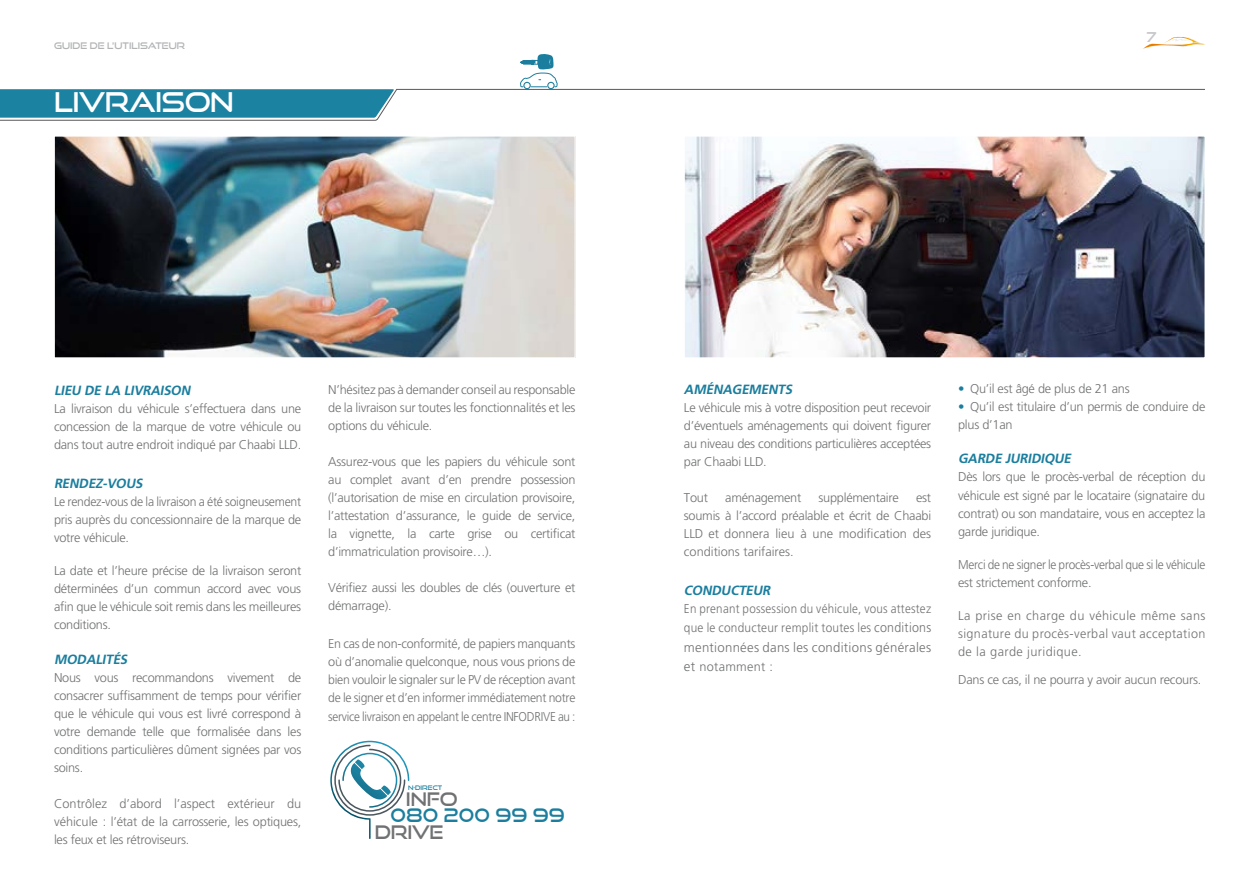
<style>
.page{position:relative;width:1259px;height:893px;background:#fff}
.page>*{position:absolute;margin:0;border:0;box-sizing:border-box;transform-origin:0 0}
.t1{font:27px "Good Times Rg";letter-spacing:-.025em;color:#fff}
.t2{font:18.45px "Good Times Rg";color:#1b7e9e}
.t3{font:18.45px/33px "Good Times Rg";letter-spacing:-.025em;color:#707172}
.t4{font:13.5px "Good Times Rg";color:#c6c7c8}
.t5{font:italic 700 13.35px "Frutiger";color:#1b7e9e}
.t6{font:300 13.35px "Frutiger LT Std";letter-spacing:.02em;color:#707172}
.t7{font:300 12.75px/18px "Frutiger LT Std";letter-spacing:-.02em;color:#707172;text-align:justify}
.t8{font:300 12.75px/18px "Frutiger LT Std";letter-spacing:-.02em;color:#707172;text-align:justify;scale:.96 1}
.t9{font:300 12.75px/19.5px "Frutiger LT Std";letter-spacing:.02em;color:#707172;scale:.91 1}
.t10{font:300 12.75px/18px "Frutiger LT Std";letter-spacing:-.02em;color:#707172;scale:.93 1}
.t11{font:300 12.75px "Frutiger LT Std";letter-spacing:-.02em;color:#707172;scale:.92 1}
.t12{font:300 12.75px "Frutiger LT Std";letter-spacing:.02em;color:#707172}
.t13{font:9px "Good Times Rg";color:#b1b3b4}
.t14{font:6.15px "Good Times Rg";color:#1b7e9e}
.s1{font-family:"Win Soft Pro";font-weight:500}
.s2{font-size:13.35px}
.s3{color:#1b7e9e}
</style>
<div class="page">
<img style="left:56px;top:138px;width:517px;height:218px">
<div style="left:54px;top:136px;width:521px;height:222px;border:1px solid #fff"></div>
<img style="left:686px;top:138px;width:517px;height:218px">
<div style="left:684px;top:136px;width:521px;height:222px;border:1px solid #fff"></div>
<svg style="left:330px;top:741px;width:79px;height:98px"></svg>
<svg style="left:0;top:37px;width:1205px;height:84px"></svg>
<p class="t13" style="left:54px;top:41px;width:133px">GUIDE DE L’UTILISATEUR</p>
<h1 class="t1" style="left:54px;top:86px;width:181px">LIVRAISON</h1>
<p class="t5" style="left:54px;top:383px;width:141px">LIEU DE LA LIVRAISON</p>
<p class="t7" style="left:54px;top:400px;width:249px">La livraison du véhicule s’effectuera dans une concession de la marque de votre véhicule ou dans tout autre endroit indiqué par Chaabi LLD.</p>
<p class="t5" style="left:54px;top:476px;width:93px">RENDEZ-VOUS</p>
<p class="t8" style="left:54px;top:493px;width:259px">Le rendez-vous de la livraison a été soigneusement pris auprès du concessionnaire de la marque de votre véhicule.</p>
<p class="t7" style="left:54px;top:562px;width:249px">La date et l’heure précise de la livraison seront déterminées d’un commun accord avec vous afin que le véhicule soit remis dans les meilleures conditions.</p>
<p class="t5" style="left:54px;top:651px;width:78px">MODALITÉS</p>
<p class="t7" style="left:54px;top:668px;width:249px">Nous vous recommandons vivement de consacrer suffisamment de temps pour vérifier que le véhicule qui vous est livré correspond à votre demande telle que formalisée dans les conditions particulières dûment signées par vos soins.</p>
<p class="t7" style="left:54px;top:794px;width:249px">Contrôlez d’abord l’aspect extérieur du véhicule : l’état de la carrosserie, les optiques, les feux et les rétroviseurs.</p>
<p class="t7" style="left:328px;top:381px;width:249px">N’hésitez pas à demander conseil au responsable de la livraison sur toutes les fonctionnalités et les options du véhicule.</p>
<p class="t7" style="left:328px;top:453px;width:249px">Assurez-vous que les papiers du véhicule sont au complet avant d’en prendre possession (l’autorisation de mise en circulation provisoire, l’attestation d’assurance, le guide de service, la vignette, la carte grise ou certificat d’immatriculation provisoire…).</p>
<p class="t7" style="left:328px;top:579px;width:249px">Vérifiez aussi les doubles de clés (ouverture et démarrage).</p>
<p class="t7" style="left:328px;top:635px;width:249px">En cas de non-conformité, de papiers manquants où d’anomalie quelconque, nous vous prions de bien vouloir le signaler sur le PV de réception avant de le signer et d’en informer immédiatement notre</p>
<p class="t11" style="left:328px;top:710px;width:270px">service livraison en appelant le centre INFODRIVE au :</p>
<p class="t14" style="left:408px;top:784px;width:36px">N<span class="s1">°</span>DIRECT</p>
<h2 class="t3" style="left:375px;top:782px;width:84px;text-indent:31px">INFO<br>DRIVE</h2>
<h2 class="t2" style="left:390px;top:804px;width:176px">080 200 99 99</h2>
<p class="t4" style="left:1146px;top:29px;width:12px">7</p>
<p class="t5" style="left:684px;top:381px;width:113px">AMÉNAGEMENTS</p>
<p class="t7" style="left:684px;top:399px;width:249px">Le véhicule mis à votre disposition peut recevoir d’éventuels aménagements qui doivent figurer au niveau des conditions particulières acceptées par Chaabi LLD.</p>
<p class="t7" style="left:684px;top:489px;width:26px">Tout</p>
<p class="t7" style="left:725px;top:489px;width:78px">aménagement</p>
<p class="t7" style="left:818px;top:489px;width:82px">supplémentaire</p>
<p class="t7" style="left:684px;top:489px;width:249px;text-indent:232px">est soumis à l’accord préalable et écrit de Chaabi LLD et donnera lieu à une modification des conditions tarifaires.</p>
<p class="t5" style="left:684px;top:582px;width:91px">CONDUCTEUR</p>
<p class="t9" style="left:684px;top:599px;width:273px">En prenant possession du véhicule, vous attestez que le conducteur remplit toutes les <span class="s2">conditions</span></p>
<p class="t6" style="left:684px;top:640px;width:249px">mentionnées dans les conditions générales</p>
<p class="t12" style="left:684px;top:660px;width:91px"><span class="s2">et</span> notamment :</p>
<p class="t7" style="left:958px;top:380px;width:173px"><span class="s3">•</span> Qu’il est âgé de plus de 21 ans</p>
<p class="t7" style="left:958px;top:398px;width:249px"><span class="s3">•</span> Qu’il est titulaire d’un permis de conduire de plus d’1an</p>
<p class="t5" style="left:958px;top:451px;width:117px">GARDE JURIDIQUE</p>
<p class="t7" style="left:958px;top:468px;width:249px">Dès lors que le procès-verbal de réception du véhicule est signé par le locataire (signataire du contrat) ou son mandataire, vous en acceptez la garde juridique.</p>
<p class="t10" style="left:958px;top:555px;width:267px">Merci de ne signer le procès-verbal que si le véhicule est strictement conforme.</p>
<p class="t7" style="left:958px;top:606px;width:249px">La prise en charge du véhicule même sans signature du procès-verbal vaut acceptation de la garde juridique.</p>
<p class="t7" style="left:958px;top:671px;width:245px">Dans ce cas, il ne pourra y avoir aucun recours.</p>
</div>
